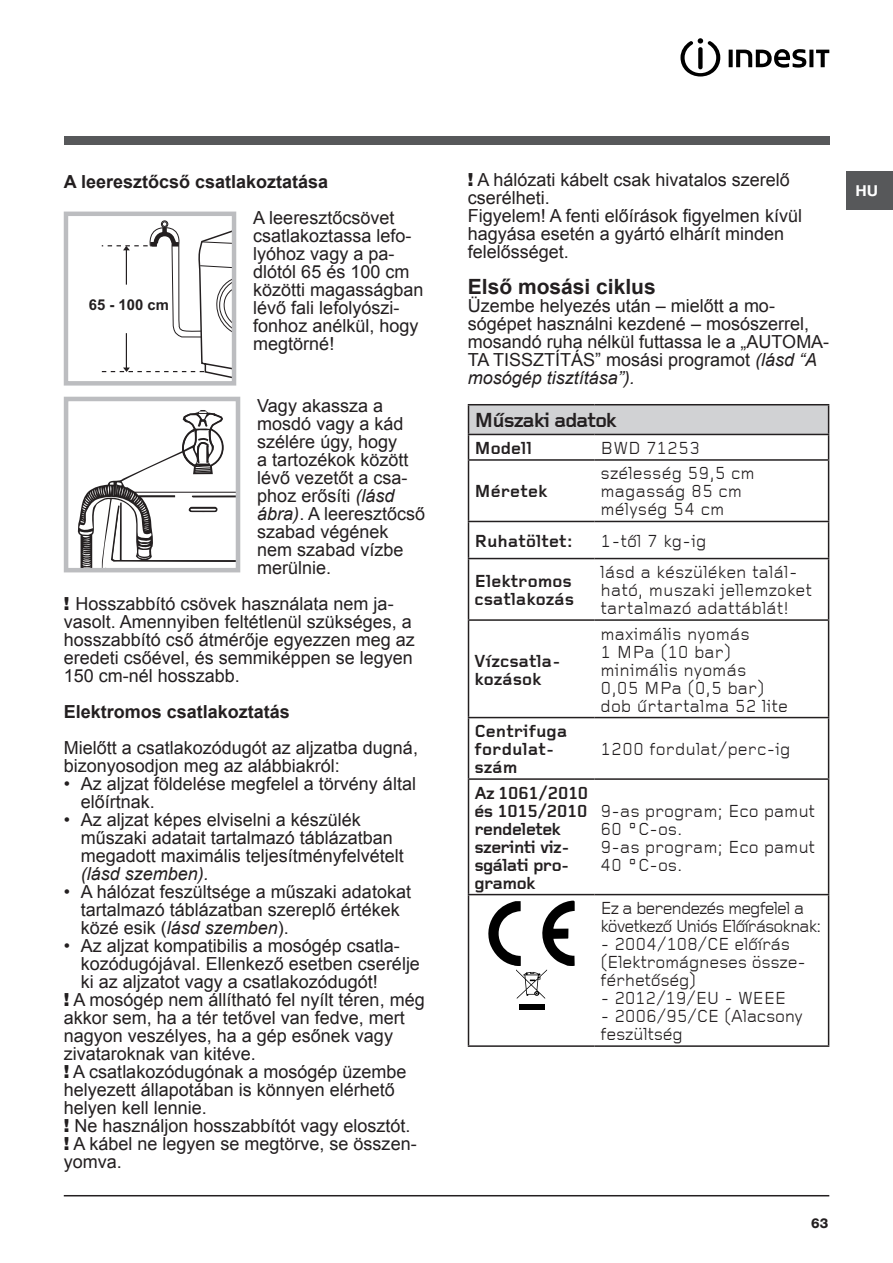
<style>
.page{position:relative;width:893px;height:1263px;background:#fff}
.page>*{position:absolute;margin:0;border:0;box-sizing:border-box;transform-origin:0 0}
.Corpo_testo{font:700 21px "Arial";color:#231f20}
.t1{font:21px "Ariston Bold CE";letter-spacing:-.05em;color:#231f20}
.Corpo_testo-2{font:18px/18px "Arial";color:#231f20}
.t2{font:18px/18px "Ariston Regular CE";color:#231f20}
.t3{font:18px/18px "Ariston Regular CE";letter-spacing:-.02em;color:#231f20}
.t4{font:18px/18px "Ariston Bold CE";color:#231f20}
.t5{font:18px/18px "Ariston Bold CE";letter-spacing:-.04em;color:#231f20}
.Titolo_3{font:700 18px "Arial";color:#231f20}
.t6{font:18px/18px "Ariston Regular CE";letter-spacing:-.06em;color:#231f20}
.t7{font:700 15px "Arial";color:#231f20}
.t8{font:700 15px "Helvetica";color:#fff;scale:1.05 1}
.t9{font:800 13.5px "Helvetica Neue";color:#231f20}
.s1{font-style:italic}
.s2{font-family:"Helvetica Neue";font-weight:900}
</style>
<div class="page">
<hr style="left:64px;top:1195px;width:765px;height:1px;background:#231f20">
<div style="left:846px;top:172px;width:47px;height:38px;background:#57585a"></div>
<div style="left:64px;top:136px;width:765px;height:9px;background:#57585a"></div>
<svg style="left:680px;top:38px;width:40px;height:38px"></svg>
<svg style="left:729px;top:50px;width:4px;height:17px"></svg>
<svg style="left:736px;top:49px;width:70px;height:19px"></svg>
<svg style="left:809px;top:50px;width:4px;height:17px"></svg>
<svg style="left:816px;top:50px;width:13px;height:17px"></svg>
<div style="left:161px;top:220px;width:7px;height:8px;border:1px solid #231f20;border-radius:50%"></div>
<svg style="left:101px;top:221px;width:130px;height:157px"></svg>
<div style="left:64px;top:212px;width:172px;height:174px;border:4px solid #bcbdc0"></div>
<div style="left:64px;top:397px;width:176px;height:175px;border:5px solid #bcbdc0"></div>
<svg style="left:76px;top:410px;width:162px;height:160px"></svg>
<div style="left:468px;top:405px;width:361px;height:29px;background:#d1d2d4"></div>
<hr style="left:468px;top:404px;width:127px;height:1px;background:#231f20">
<hr style="left:595px;top:404px;width:234px;height:1px;background:#231f20">
<hr style="left:595px;top:434px;width:234px;height:1px;background:#231f20">
<svg style="left:828px;top:405px;width:1px;height:54px"></svg>
<hr style="left:468px;top:434px;width:127px;height:1px;background:#231f20">
<svg style="left:468px;top:405px;width:1px;height:54px"></svg>
<hr style="left:468px;top:459px;width:127px;height:2px;background:#231f20">
<hr style="left:468px;top:461px;width:1px;height:60px;background:#231f20">
<hr style="left:595px;top:459px;width:234px;height:2px;background:#231f20">
<hr style="left:828px;top:461px;width:1px;height:60px;background:#231f20">
<hr style="left:468px;top:521px;width:127px;height:1px;background:#231f20">
<hr style="left:468px;top:522px;width:1px;height:36px;background:#231f20">
<hr style="left:595px;top:521px;width:234px;height:1px;background:#231f20">
<hr style="left:828px;top:522px;width:1px;height:36px;background:#231f20">
<hr style="left:468px;top:558px;width:127px;height:1px;background:#231f20">
<hr style="left:468px;top:559px;width:1px;height:60px;background:#231f20">
<hr style="left:595px;top:558px;width:234px;height:1px;background:#231f20">
<hr style="left:828px;top:559px;width:1px;height:60px;background:#231f20">
<hr style="left:468px;top:619px;width:127px;height:2px;background:#231f20">
<hr style="left:468px;top:621px;width:1px;height:96px;background:#231f20">
<hr style="left:595px;top:619px;width:234px;height:2px;background:#231f20">
<hr style="left:828px;top:621px;width:1px;height:96px;background:#231f20">
<hr style="left:468px;top:717px;width:127px;height:1px;background:#231f20">
<hr style="left:468px;top:718px;width:1px;height:60px;background:#231f20">
<hr style="left:595px;top:717px;width:234px;height:1px;background:#231f20">
<hr style="left:828px;top:718px;width:1px;height:60px;background:#231f20">
<hr style="left:468px;top:778px;width:127px;height:2px;background:#231f20">
<hr style="left:468px;top:780px;width:1px;height:114px;background:#231f20">
<hr style="left:595px;top:778px;width:234px;height:2px;background:#231f20">
<hr style="left:828px;top:780px;width:1px;height:114px;background:#231f20">
<hr style="left:468px;top:894px;width:127px;height:1px;background:#231f20">
<hr style="left:468px;top:895px;width:1px;height:150px;background:#231f20">
<hr style="left:595px;top:894px;width:234px;height:1px;background:#231f20">
<hr style="left:828px;top:895px;width:1px;height:150px;background:#231f20">
<hr style="left:468px;top:1045px;width:127px;height:2px;background:#231f20">
<hr style="left:595px;top:1045px;width:234px;height:2px;background:#231f20">
<div style="left:519px;top:1004px;width:25px;height:6px;background:#000"></div>
<svg style="left:488px;top:900px;width:87px;height:99px"></svg>
<p class="Titolo_3" style="left:64px;top:169px;width:266px">A leeresztőcső csatlakoztatása</p>
<p class="Corpo_testo-2" style="left:253px;top:208px;width:172px">A leeresztőcsövet csatlakoztassa lefo&shy;lyóhoz vagy a pa&shy;dlótól 65 és 100 cm közötti magasságban lévő fali lefolyószi&shy;fonhoz anélkül, hogy megtörné!</p>
<p class="t7" style="left:89px;top:295px;width:81px">65 - 100 cm</p>
<p class="Corpo_testo-2" style="left:257px;top:397px;width:169px">Vagy akassza a mosdó vagy a kád szélére úgy, hogy<br>a tartozékok között lévő vezetőt a csa&shy;phoz erősíti <span class="s1">(lásd ábra)</span>. A leeresztőcső szabad végének nem szabad vízbe merülnie.</p>
<p class="Corpo_testo-2" style="left:64px;top:595px;width:353px"><span class="s2">!</span> Hosszabbító csövek használata nem ja&shy;vasolt. Amennyiben feltétlenül szükséges, a hosszabbító cső átmérője egyezzen meg az eredeti csőével, és semmiképpen se legyen 150 cm-nél hosszabb.</p>
<p class="Titolo_3" style="left:64px;top:700px;width:228px">Elektromos csatlakoztatás</p>
<p class="Corpo_testo-2" style="left:64px;top:739px;width:356px">Mielőtt a csatlakozódugót az aljzatba dugná, bizonyosodjon meg az alábbiakról:</p>
<p class="Corpo_testo-2" style="left:81px;top:775px;width:337px;text-indent:-17px">• Az aljzat földelése megfelel a törvény által előírtnak.</p>
<p class="Corpo_testo-2" style="left:81px;top:811px;width:325px;text-indent:-17px">• Az aljzat képes elviselni a készülék műszaki adatait tartalmazó táblázatban megadott maximális teljesítményfelvételt <span class="s1">(lásd szemben).</span></p>
<p class="Corpo_testo-2" style="left:81px;top:883px;width:332px;text-indent:-17px">• A hálózat feszültsége a műszaki adatokat tartalmazó táblázatban szereplő értékek közé esik (<span class="s1">lásd szemben</span>).</p>
<p class="Corpo_testo-2" style="left:81px;top:937px;width:341px;text-indent:-17px">• Az aljzat kompatibilis a mosógép csatla&shy;kozódugójával. Ellenkező esetben cserélje ki az aljzatot vagy a csatlakozódugót!</p>
<p class="Corpo_testo-2" style="left:64px;top:991px;width:362px"><span class="s2">!</span> A mosógép nem állítható fel nyílt téren, még akkor sem, ha a tér tetővel van fedve, mert nagyon veszélyes, ha a gép esőnek vagy zivataroknak van kitéve.</p>
<p class="Corpo_testo-2" style="left:64px;top:1063px;width:344px"><span class="s2">!</span> A csatlakozódugónak a mosógép üzembe helyezett állapotában is könnyen elérhető helyen kell lennie.</p>
<p class="Corpo_testo-2" style="left:64px;top:1117px;width:348px"><span class="s2">!</span> Ne használjon hosszabbítót vagy elosztót.</p>
<p class="Corpo_testo-2" style="left:64px;top:1135px;width:354px"><span class="s2">!</span> A kábel ne legyen se megtörve, se összen&shy;yomva.</p>
<p class="Corpo_testo-2" style="left:468px;top:171px;width:323px"><span class="s2">!</span> A hálózati kábelt csak hivatalos szerelő cserélheti.</p>
<p class="Corpo_testo-2" style="left:468px;top:207px;width:336px">Figyelem! A fenti előírások figyelmen kívül hagyása esetén a gyártó elhárít minden felelősséget.</p>
<p class="Corpo_testo" style="left:468px;top:273px;width:189px">Első mosási ciklus</p>
<p class="Corpo_testo-2" style="left:468px;top:297px;width:363px">Üzembe helyezés után – mielőtt a mo&shy;sógépet használni kezdené – mosószerrel, mosandó ruha nélkül futtassa le a „AUTOMA-TA TISSZTÍTÁS” mosási programot <span class="s1">(lásd “A mosógép tisztítása”).</span></p>
<p class="t1" style="left:474px;top:408px;width:144px">Mûszaki adatok</p>
<p class="t4" style="left:474px;top:439px;width:59px">Modell</p>
<p class="t2" style="left:601px;top:439px;width:101px">BWD 71253</p>
<p class="t4" style="left:474px;top:483px;width:74px">Méretek</p>
<p class="t2" style="left:601px;top:465px;width:156px">szélesség 59,5 cm</p>
<p class="t2" style="left:601px;top:483px;width:143px">magasság 85 cm</p>
<p class="t2" style="left:601px;top:501px;width:125px">mélység 54 cm</p>
<p class="t4" style="left:474px;top:532px;width:100px">Ruhatöltet:</p>
<p class="t2" style="left:601px;top:532px;width:107px">1-tõl 7 kg-ig</p>
<p class="t4" style="left:474px;top:573px;width:99px">Elektromos</p>
<p class="t4" style="left:474px;top:591px;width:101px">csatlakozás</p>
<p class="t2" style="left:601px;top:563px;width:213px">lásd a készüléken talál&shy;ható, muszaki jellemzoket tartalmazó adattáblát!</p>
<p class="t4" style="left:474px;top:652px;width:88px">Vízcsatla&shy;kozások</p>
<p class="t2" style="left:601px;top:625px;width:151px">maximális nyomás<br>1 MPa (10 bar)</p>
<p class="t2" style="left:601px;top:661px;width:165px">minimális nyomás<br>0,05 MPa (0,5 bar)</p>
<p class="t2" style="left:601px;top:697px;width:189px">dob ûrtartalma 52 lite</p>
<p class="t4" style="left:474px;top:723px;width:94px">Centrifuga</p>
<p class="t4" style="left:474px;top:741px;width:82px">fordulat&shy;szám</p>
<p class="t2" style="left:601px;top:740px;width:192px">1200 fordulat/perc-ig</p>
<p class="t5" style="left:474px;top:784px;width:116px">Az 1061/2010 és 1015/2010 rendeletek szerinti viz&shy;sgálati pro&shy;gramok</p>
<p class="t2" style="left:601px;top:802px;width:216px">9-as program; Eco pamut<br>60 °C-os.</p>
<p class="t2" style="left:601px;top:838px;width:216px">9-as program; Eco pamut<br>40 °C-os.</p>
<p class="t6" style="left:601px;top:899px;width:223px">Ez a berendezés megfelel a következõ Uniós Elõírásoknak:</p>
<p class="t3" style="left:601px;top:935px;width:207px">- 2004/108/CE elõírás (Elektromágneses össze&shy;férhetõség)</p>
<p class="t3" style="left:601px;top:989px;width:187px">- 2012/19/EU - WEEE</p>
<p class="t3" style="left:601px;top:1007px;width:204px">- 2006/95/CE (Alacsony feszültség</p>
<p class="t8" style="left:855px;top:182px;width:23px">HU</p>
<p class="t9" style="left:811px;top:1215px;width:19px">63</p>
</div>
